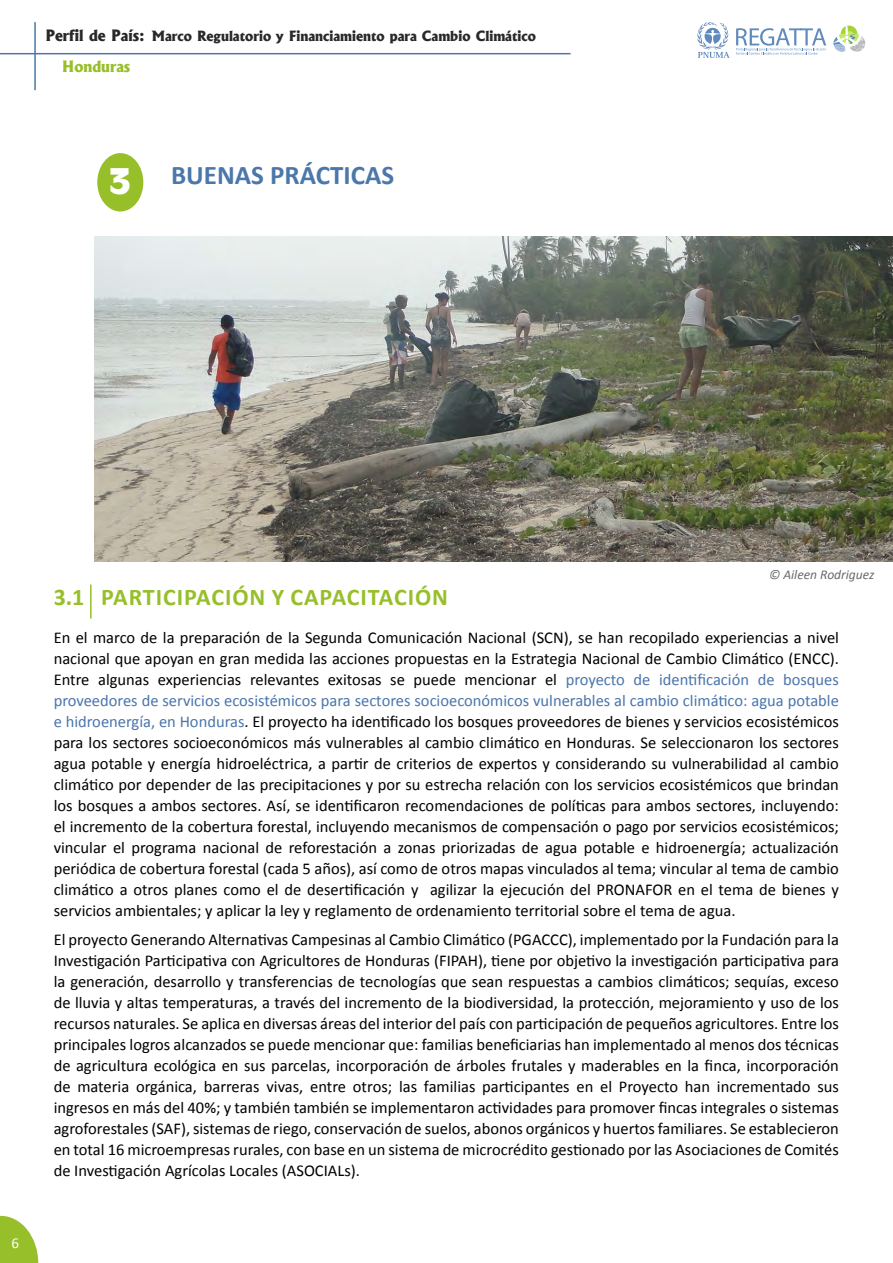
<style>
.page{position:relative;width:893px;height:1263px;background:#fff}
.page>*{position:absolute;margin:0;border:0;box-sizing:border-box;transform-origin:0 0}
.t1{font:700 27px "Calibri";color:#4b77aa}
.t2{font:700 24px "Calibri";color:#97bf29}
.t3{font:16.5px/21px "Calibri";color:#000;text-align:justify}
.t4{font:800 15px "Albertus";color:#97bf29}
.t5{font:15px "Calibri";color:#fff}
.t6{font:800 13.5px "Albertus";color:#282829}
.t7{font:italic 13.5px "Calibri";color:#696a6b}
.s1{font-size:15px}
.s2{font-family:"Antique Olive";font-size:34.5px;color:#fff}
.s3{color:#4a75ab}
</style>
<div class="page">
<img style="left:94px;top:237px;width:799px;height:324px">
<div style="left:97px;top:153px;width:46px;height:58px;background:#97bf29;border-radius:50%"></div>
<hr style="left:90px;top:585px;width:2px;height:34px;background:#97bf29">
<svg style="left:0;top:1216px;width:38px;height:47px"></svg>
<hr style="left:34px;top:22px;width:2px;height:68px;background:#4b77aa">
<hr style="left:0;top:53px;width:571px;height:1px;background:#4b77aa">
<svg style="left:697px;top:22px;width:32px;height:36px"></svg>
<svg style="left:736px;top:25px;width:130px;height:31px"></svg>
<p class="t6" style="left:45px;top:27px;width:492px"><span class="s1">Perfil de País:</span> Marco Regulatorio y Financiamiento para Cambio Climático</p>
<p class="t4" style="left:62px;top:57px;width:70px">Honduras</p>
<h1 class="t1" style="left:108px;top:158px;width:287px"><span class="s2">3</span> BUENAS PRÁCTICAS</h1>
<p class="t5" style="left:11px;top:1233px;width:9px">6</p>
<h2 class="t2" style="left:54px;top:581px;width:74px">3.1 PARTICIPACIÓN</h2>
<h2 class="t2" style="left:272px;top:581px;width:33px">Y CAPACITACIÓN</h2>
<p class="t7" style="left:769px;top:565px;width:107px">© Aileen Rodriguez</p>
<p class="t3" style="left:54px;top:627px;width:787px">En el marco de la preparación de la Segunda Comunicación Nacional (SCN), se han recopilado experiencias a nivel nacional que apoyan en gran medida las acciones propuestas en la Estrategia Nacional de Cambio Climático (ENCC).<br>Entre algunas experiencias relevantes exitosas se puede mencionar el <span class="s3">proyecto de identificación de bosques proveedores de servicios ecosistémicos para sectores socioeconómicos vulnerables al cambio climático: agua potable e hidroenergía, en Honduras</span>. El proyecto ha identificado los bosques proveedores de bienes y servicios ecosistémicos para los sectores socioeconómicos más vulnerables al cambio climático en Honduras. Se seleccionaron los sectores agua potable y energía hidroeléctrica, a partir de criterios de expertos y considerando su vulnerabilidad al cambio climático por depender de las precipitaciones y por su estrecha relación con los servicios ecosistémicos que brindan los bosques a ambos sectores. Así, se identificaron recomendaciones de políticas para ambos sectores, incluyendo: el incremento de la cobertura forestal, incluyendo mecanismos de compensación o pago por servicios ecosistémicos; vincular el programa nacional de reforestación a zonas priorizadas de agua potable e hidroenergía; actualización periódica de cobertura forestal (cada 5 años), así como de otros mapas vinculados al tema; vincular al tema de cambio climático a otros planes como el de desertificación y agilizar la ejecución del PRONAFOR en el tema de bienes y servicios ambientales; y aplicar la ley y reglamento de ordenamiento territorial sobre el tema de agua.</p>
<p class="t3" style="left:54px;top:929px;width:787px">El proyecto Generando Alternativas Campesinas al Cambio Climático (PGACCC), implementado por la Fundación para la Investigación Participativa con Agricultores de Honduras (FIPAH), tiene por objetivo la investigación participativa para la generación, desarrollo y transferencias de tecnologías que sean respuestas a cambios climáticos; sequías, exceso de lluvia y altas temperaturas, a través del incremento de la biodiversidad, la protección, mejoramiento y uso de los recursos naturales. Se aplica en diversas áreas del interior del país con participación de pequeños agricultores. Entre los principales logros alcanzados se puede mencionar que: familias beneficiarias han implementado al menos dos técnicas de agricultura ecológica en sus parcelas, incorporación de árboles frutales y maderables en la finca, incorporación de materia orgánica, barreras vivas, entre otros; las familias participantes en el Proyecto han incrementado sus ingresos en más del 40%; y también también se implementaron actividades para promover fincas integrales o sistemas agroforestales (SAF), sistemas de riego, conservación de suelos, abonos orgánicos y huertos familiares. Se establecieron en total 16 microempresas rurales, con base en un sistema de microcrédito gestionado por las Asociaciones de Comités de Investigación Agrícolas Locales (ASOCIALs).</p>
</div>
